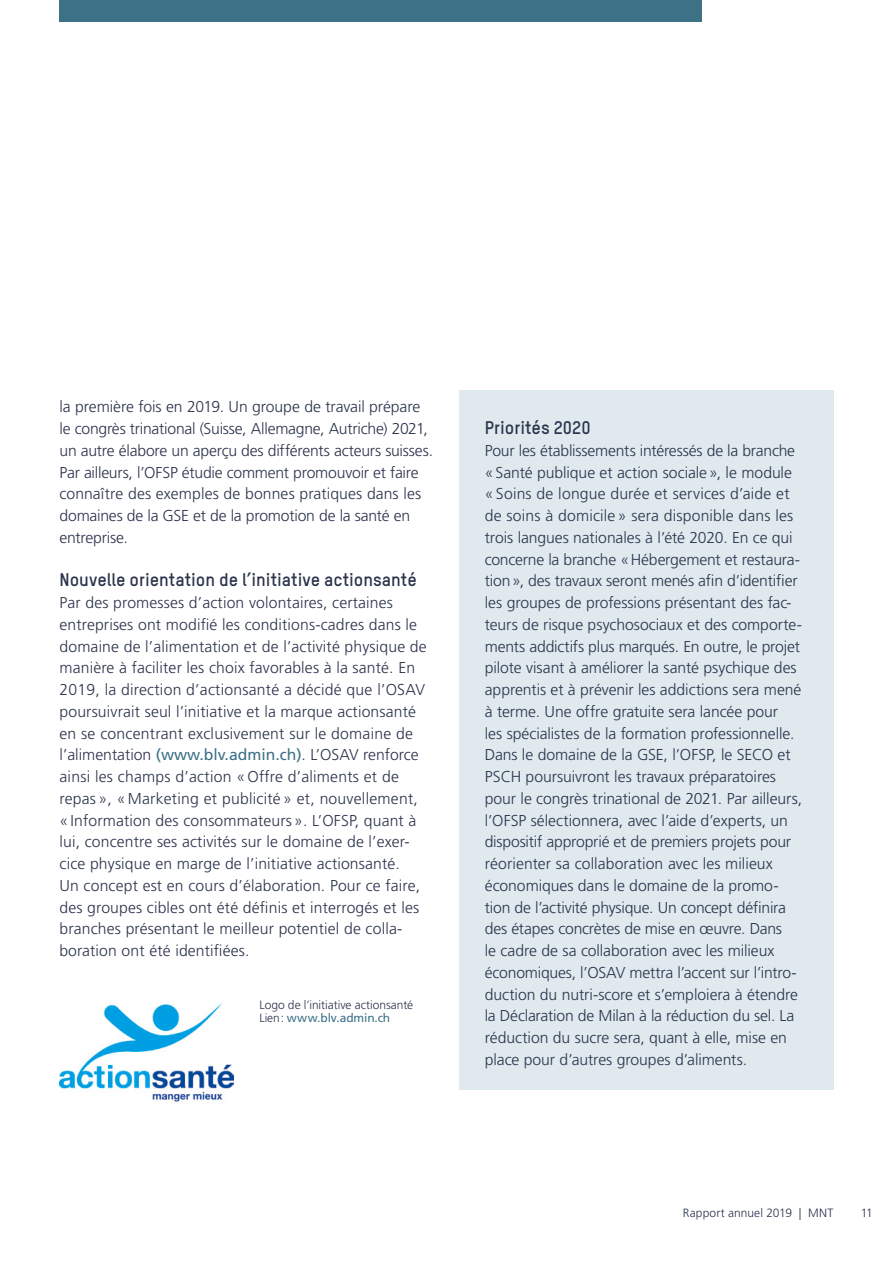
<style>
.page{position:relative;width:893px;height:1263px;background:#fff}
.page>*{position:absolute;margin:0;border:0;box-sizing:border-box;transform-origin:0 0}
.t1{font:700 18px "TSTAR";color:#2b344c}
.t2{font:300 15.75px/21.8px "Frutiger LT Std";color:#2b344c}
.t3{font:300 12px/13.5px "Frutiger LT Std";color:#2b344c}
.s1{font-weight:400;color:#3c7186}
</style>
<div class="page">
<div style="left:60px;top:0;width:642px;height:21px;background:#3c7186"></div>
<div style="left:459px;top:391px;width:374px;height:699px;background:#dfe9ee"></div>
<img style="left:60px;top:1003px;width:174px;height:99px">
<p class="t2" style="left:60px;top:396px;width:375px">la première fois en 2019. Un groupe de travail prépare le congrès trinational (Suisse, Allemagne, Autriche) 2021, un autre élabore un aperçu des différents acteurs suisses.<br>Par ailleurs, l’OFSP étudie comment promouvoir et faire connaître des exemples de bonnes pratiques dans les domaines de la GSE et de la promotion de la santé en entreprise.</p>
<p class="t1" style="left:60px;top:569px;width:359px">Nouvelle orientation de l’initiative actionsanté</p>
<p class="t2" style="left:60px;top:592px;width:369px">Par des promesses d’action volontaires, certaines entreprises ont modifié les conditions-cadres dans le domaine de l’alimentation et de l’activité physique de manière à faciliter les choix favorables à la santé. En 2019, la direction d’actionsanté a décidé que l’OSAV poursuivrait seul l’initiative et la marque actionsanté en se concentrant exclusivement sur le domaine de l’alimentation <span class="s1">(www.blv.admin.ch)</span>. L’OSAV renforce ainsi les champs d’action « Offre d’aliments et de repas », « Marketing et publicité » et, nouvellement, « Information des consommateurs ». L’OFSP, quant à lui, concentre ses activités sur le domaine de l’exer&shy;cice physique en marge de l’initiative actionsanté.<br>Un concept est en cours d’élaboration. Pour ce faire, des groupes cibles ont été définis et interrogés et les branches présentant le meilleur potentiel de colla&shy;boration ont été identifiées.</p>
<p class="t3" style="left:259px;top:998px;width:155px">Logo de l’initiative actionsanté<br>Lien: <span class="s1">www.blv.admin.ch</span></p>
<p class="t1" style="left:485px;top:416px;width:107px">Priorités 2020</p>
<p class="t2" style="left:485px;top:440px;width:319px">Pour les établissements intéressés de la branche «Santé publique et action sociale», le module « Soins de longue durée et services d’aide et de soins à domicile » sera disponible dans les trois langues nationales à l’été 2020. En ce qui concerne la branche «Hébergement et restaura&shy;tion», des travaux seront menés afin d’identifier les groupes de professions présentant des fac&shy;teurs de risque psychosociaux et des comporte&shy;ments addictifs plus marqués. En outre, le projet pilote visant à améliorer la santé psychique des apprentis et à prévenir les addictions sera mené à terme. Une offre gratuite sera lancée pour<br>les spécialistes de la formation professionnelle.<br>Dans le domaine de la GSE, l’OFSP, le SECO et PSCH poursuivront les travaux préparatoires pour le congrès trinational de 2021. Par ailleurs, l’OFSP sélectionnera, avec l’aide d’experts, un dispositif approprié et de premiers projets pour réorienter sa collaboration avec les milieux économiques dans le domaine de la promo&shy;tion de l’activité physique. Un concept définira des étapes concrètes de mise en œuvre. Dans<br>le cadre de sa collaboration avec les milieux économiques, l’OSAV mettra l’accent sur l’intro&shy;duction du nutri-score et s’emploiera à étendre la Déclaration de Milan à la réduction du sel. La réduction du sucre sera, quant à elle, mise en place pour d’autres groupes d’aliments.</p>
<p class="t3" style="left:683px;top:1206px;width:152px">Rapport annuel 2019 | MNT</p>
<p class="t3" style="left:861px;top:1206px;width:14px">11</p>
</div>
